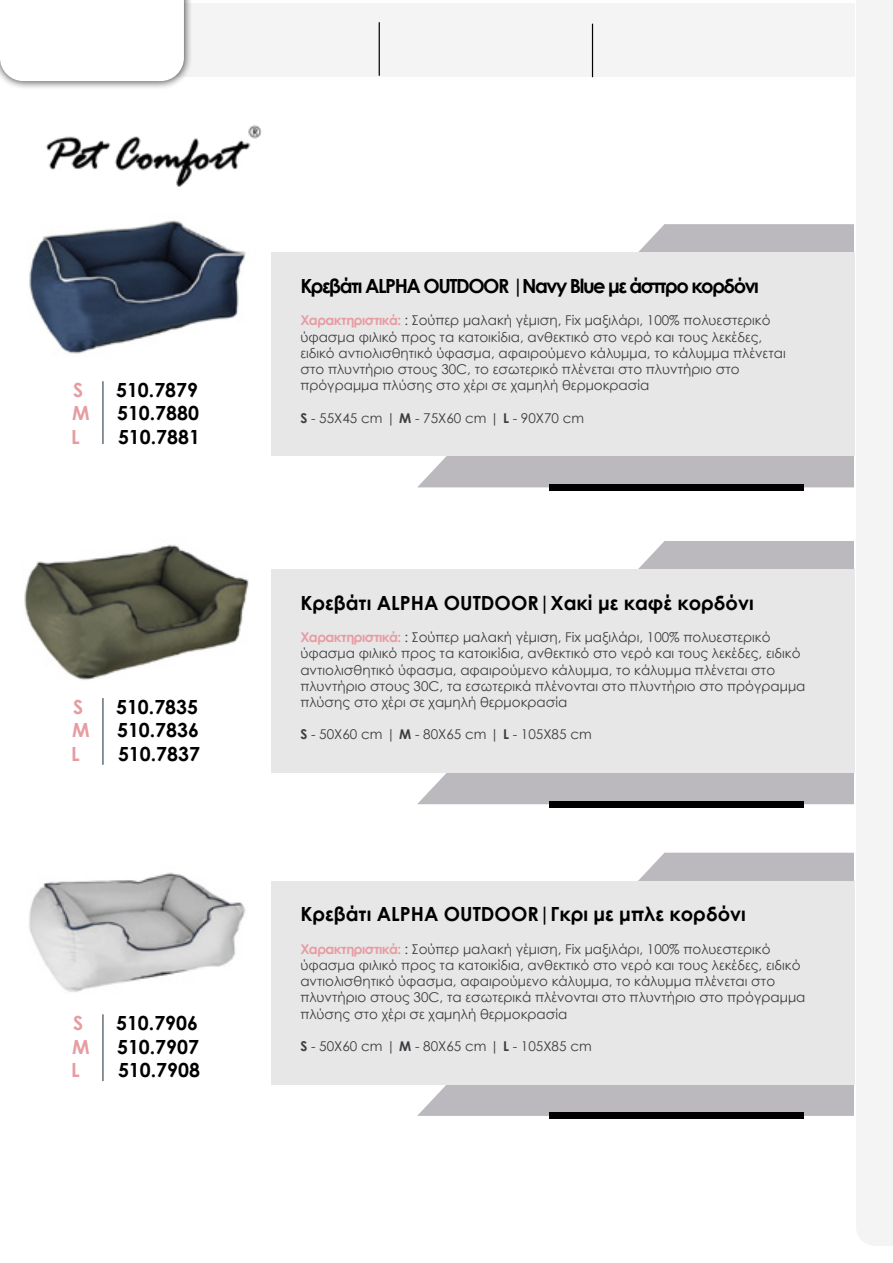
<style>
.page{position:relative;width:893px;height:1263px;background:#fff}
.page>*{position:absolute;margin:0;border:0;box-sizing:border-box;transform-origin:0 0}
.t1{font:700 19.5px "Century Gothic";color:#000}
.t2{font:700 19.5px "Century Gothic";letter-spacing:-.075em;color:#000}
.t3{font:700 19.5px "Century Gothic";color:#e69da2}
.t4{font:13.5px/16.2px "Century Gothic";color:#3d3d41}
.s1{font-weight:700;color:#e69da2}
.s2{font-weight:700}
</style>
<div class="page">
<div style="left:856px;top:0;width:37px;height:1246px;background:#f4f4f4"></div>
<div style="left:176px;top:3px;width:678px;height:73px;background:#f4f4f4"></div>
<div style="left:0;top:0;width:192px;height:90px;background:#000;opacity:.75"></div>
<svg style="left:0;top:0;width:184px;height:81px"></svg>
<hr style="left:379px;top:22px;width:1px;height:54px;background:#000">
<hr style="left:592px;top:24px;width:1px;height:53px;background:#000">
<img style="left:46px;top:125px;width:216px;height:62px">
<svg style="left:417px;top:224px;width:437px;height:263px;fill:#bbb9bd"></svg>
<div style="left:271px;top:252px;width:583px;height:203px;background:#e8e7e8"></div>
<div style="left:549px;top:484px;width:255px;height:7px;background:#000"></div>
<hr style="left:102px;top:381px;width:1px;height:63px;background:#323f49">
<svg style="left:417px;top:541px;width:437px;height:263px;fill:#bbb9bd"></svg>
<svg style="left:417px;top:853px;width:437px;height:263px;fill:#bbb9bd"></svg>
<div style="left:271px;top:569px;width:583px;height:203px;background:#e8e7e8"></div>
<div style="left:271px;top:881px;width:583px;height:203px;background:#e8e7e8"></div>
<div style="left:549px;top:801px;width:255px;height:6px;background:#000"></div>
<div style="left:549px;top:1113px;width:255px;height:6px;background:#000"></div>
<hr style="left:102px;top:698px;width:1px;height:67px;background:#323f49">
<hr style="left:102px;top:1014px;width:1px;height:67px;background:#323f49">
<img style="left:29px;top:872px;width:217px;height:120px">
<img style="left:29px;top:220px;width:217px;height:134px">
<img style="left:24px;top:544px;width:225px;height:136px">
<h1 class="t3" style="left:73px;top:375px;width:12px">S</h1>
<h1 class="t1" style="left:116px;top:375px;width:83px">510.7879</h1>
<h1 class="t3" style="left:72px;top:398px;width:19px">M</h1>
<h1 class="t1" style="left:117px;top:398px;width:83px">510.7880</h1>
<h1 class="t3" style="left:71px;top:422px;width:10px">L</h1>
<h1 class="t1" style="left:118px;top:422px;width:83px">510.7881</h1>
<h1 class="t3" style="left:73px;top:692px;width:12px">S</h1>
<h1 class="t1" style="left:116px;top:692px;width:83px">510.7835</h1>
<h1 class="t3" style="left:72px;top:715px;width:19px">M</h1>
<h1 class="t1" style="left:117px;top:715px;width:83px">510.7836</h1>
<h1 class="t3" style="left:71px;top:739px;width:10px">L</h1>
<h1 class="t1" style="left:118px;top:739px;width:83px">510.7837</h1>
<h1 class="t3" style="left:73px;top:1008px;width:12px">S</h1>
<h1 class="t1" style="left:116px;top:1008px;width:83px">510.7906</h1>
<h1 class="t3" style="left:72px;top:1032px;width:19px">M</h1>
<h1 class="t1" style="left:117px;top:1032px;width:83px">510.7907</h1>
<h1 class="t3" style="left:71px;top:1055px;width:10px">L</h1>
<h1 class="t1" style="left:118px;top:1055px;width:83px">510.7908</h1>
<h1 class="t2" style="left:300px;top:271px;width:460px">Κρεβάτι ALPHA OUTDOOR |Navy Blue με άσπρο κορδόνι</h1>
<p class="t4" style="left:300px;top:312px;width:487px"><span class="s1">Χαρακτηριστικά:</span> : Σούπερ μαλακή γέμιση, Fix μαξιλάρι, 100% πολυεστερικό ύφασμα φιλικό προς τα κατοικίδια, ανθεκτικό στο νερό και τους λεκέδες, ειδικό αντιολισθητικό ύφασμα, αφαιρούμενο κάλυμμα, το κάλυμμα πλένεται στο πλυντήριο στους 30C, το εσωτερικό πλένεται στο πλυντήριο στο πρόγραμμα πλύσης στο χέρι σε χαμηλή θερμοκρασία</p>
<p class="t4" style="left:300px;top:409px;width:285px"><span class="s2">S</span> - 55X45 cm | <span class="s2">M</span> - 75X60 cm | <span class="s2">L</span> - 90X70 cm</p>
<h1 class="t1" style="left:300px;top:588px;width:455px">Κρεβάτι ALPHA OUTDOOR|Χακί με καφέ κορδόνι</h1>
<p class="t4" style="left:300px;top:629px;width:507px"><span class="s1">Χαρακτηριστικά:</span> : Σούπερ μαλακή γέμιση, Fix μαξιλάρι, 100% πολυεστερικό ύφασμα φιλικό προς τα κατοικίδια, ανθεκτικό στο νερό και τους λεκέδες, ειδικό αντιολισθητικό ύφασμα, αφαιρούμενο κάλυμμα, το κάλυμμα πλένεται στο πλυντήριο στους 30C, τα εσωτερικά πλένονται στο πλυντήριο στο πρόγραμμα πλύσης στο χέρι σε χαμηλή θερμοκρασία</p>
<p class="t4" style="left:300px;top:726px;width:293px"><span class="s2">S</span> - 50X60 cm | <span class="s2">M</span> - 80X65 cm | <span class="s2">L</span> - 105X85 cm</p>
<h1 class="t1" style="left:300px;top:899px;width:447px">Κρεβάτι ALPHA OUTDOOR|Γκρι με μπλε κορδόνι</h1>
<p class="t4" style="left:300px;top:941px;width:507px"><span class="s1">Χαρακτηριστικά:</span> : Σούπερ μαλακή γέμιση, Fix μαξιλάρι, 100% πολυεστερικό ύφασμα φιλικό προς τα κατοικίδια, ανθεκτικό στο νερό και τους λεκέδες, ειδικό αντιολισθητικό ύφασμα, αφαιρούμενο κάλυμμα, το κάλυμμα πλένεται στο πλυντήριο στους 30C, τα εσωτερικά πλένονται στο πλυντήριο στο πρόγραμμα πλύσης στο χέρι σε χαμηλή θερμοκρασία</p>
<p class="t4" style="left:300px;top:1038px;width:293px"><span class="s2">S</span> - 50X60 cm | <span class="s2">M</span> - 80X65 cm | <span class="s2">L</span> - 105X85 cm</p>
</div>
